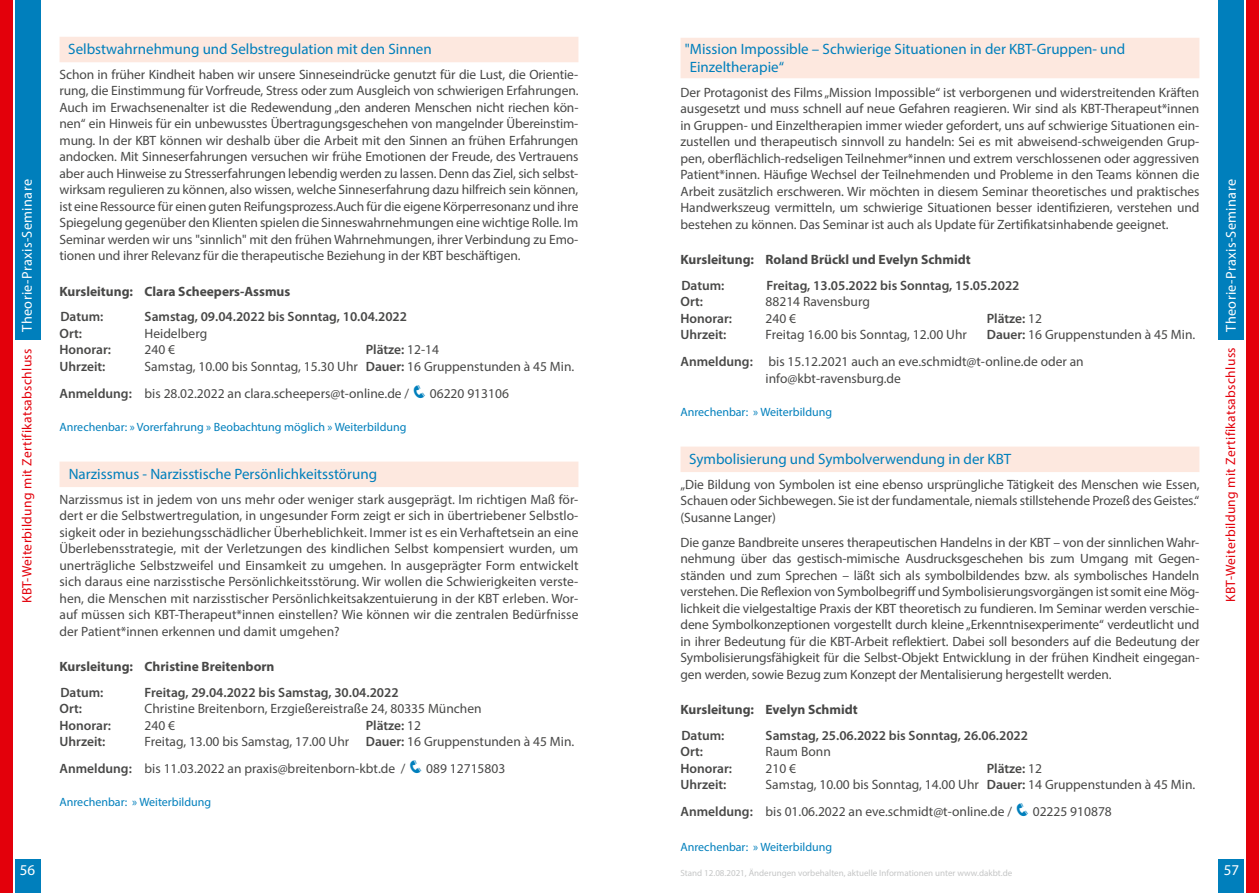
<style>
.page{position:relative;width:1259px;height:893px;background:#fff}
.page>*{position:absolute;margin:0;border:0;box-sizing:border-box;transform-origin:0 0}
.t1{font:15px/18px "Myriad Pro";color:#007fbc}
.t2{font:15px "Myriad Pro";color:#fff}
.t3{font:14.25px "Myriad Pro";letter-spacing:.025em;color:#fff}
.t4{font:13.5px/16.5px "Myriad Pro";color:#484847;text-align:justify}
.t5{font:600 13.5px "Myriad Pro";color:#484847}
.t6{font:700 13.5px "Myriad Pro";color:#484847}
.t7{font:13.5px "Myriad Pro";letter-spacing:.025em;color:#e3000b}
.t8{font:12px "Myriad Pro";color:#007fbc}
.t9{font:9px "Myriad Pro";color:#c5c6c6}
.s1{font-weight:400}
.s2{font-weight:600}
.s3{color:#007fbc}
</style>
<div class="page">
<div style="left:1218px;top:0;width:26px;height:340px;background:#007fbc"></div>
<div style="left:15px;top:0;width:25px;height:340px;background:#007fbc"></div>
<div style="left:1246px;top:859px;width:13px;height:34px;background:#e3000b"></div>
<div style="left:1246px;top:0;width:13px;height:859px;background:#e3000b"></div>
<div style="left:0;top:0;width:13px;height:893px;background:#e3000b"></div>
<div style="left:1218px;top:859px;width:26px;height:34px;background:#007fbc"></div>
<div style="left:15px;top:859px;width:25px;height:34px;background:#007fbc"></div>
<div style="left:680px;top:38px;width:519px;height:40px;background:#fde8df"></div>
<div style="left:680px;top:447px;width:519px;height:25px;background:#fde8df"></div>
<div style="left:60px;top:37px;width:518px;height:25px;background:#fde8df"></div>
<div style="left:60px;top:462px;width:518px;height:25px;background:#fde8df"></div>
<p class="t1" style="left:68px;top:40px;width:365px">Selbstwahrnehmung und Selbstregulation mit den Sinnen</p>
<p class="t4" style="left:60px;top:66px;width:520px">Schon in früher Kindheit haben wir unsere Sinneseindrücke genutzt für die Lust, die Orientie&shy;rung, die Einstimmung für Vorfreude, Stress oder zum Ausgleich von schwierigen Erfahrungen.<br>Auch im Erwachsenenalter ist die Redewendung „den anderen Menschen nicht riechen kön&shy;nen“ ein Hinweis für ein unbewusstes Übertragungsgeschehen von mangelnder Übereinstim&shy;mung. In der KBT können wir deshalb über die Arbeit mit den Sinnen an frühen Erfahrungen andocken. Mit Sinneserfahrungen versuchen wir frühe Emotionen der Freude, des Vertrauens aber auch Hinweise zu Stresserfahrungen lebendig werden zu lassen. Denn das Ziel, sich selbst&shy;wirksam regulieren zu können, also wissen, welche Sinneserfahrung dazu hilfreich sein können, ist eine Ressource für einen guten Reifungsprozess.Auch für die eigene Körperresonanz und ihre Spiegelung gegenüber den Klienten spielen die Sinneswahrnehmungen eine wichtige Rolle. Im Seminar werden wir uns "sinnlich" mit den frühen Wahrnehmungen, ihrer Verbindung zu Emo&shy;tionen und ihrer Relevanz für die therapeutische Beziehung in der KBT beschäftigen.</p>
<p class="t6" style="left:60px;top:282px;width:232px">Kursleitung: Clara Scheepers-Assmus</p>
<p class="t5" style="left:60px;top:308px;width:45px">Datum:</p>
<p class="t5" style="left:145px;top:308px;width:264px">Samstag, 09.04.2022 bis Sonntag, 10.04.2022</p>
<p class="t5" style="left:60px;top:325px;width:24px">Ort:</p>
<p class="t4" style="left:145px;top:325px;width:64px">Heidelberg</p>
<p class="t5" style="left:60px;top:341px;width:53px">Honorar:</p>
<p class="t4" style="left:145px;top:341px;width:32px">240 €</p>
<p class="t5" style="left:366px;top:341px;width:75px">Plätze: <span class="s1">12-14</span></p>
<p class="t5" style="left:60px;top:358px;width:47px">Uhrzeit:</p>
<p class="t1" style="left:689px;top:40px;width:437px;text-indent:-5px">"Mission Impossible – Schwierige Situationen in der KBT-Gruppen- und<br>Einzeltherapie“</p>
<p class="t4" style="left:680px;top:84px;width:520px">Der Protagonist des Films „Mission Impossible“ ist verborgenen und widerstreitenden Kräften ausgesetzt und muss schnell auf neue Gefahren reagieren. Wir sind als KBT-Therapeut*innen in Gruppen- und Einzeltherapien immer wieder gefordert, uns auf schwierige Situationen ein&shy;zustellen und therapeutisch sinnvoll zu handeln: Sei es mit abweisend-schweigenden Grup&shy;pen, oberflächlich-redseligen Teilnehmer*innen und extrem verschlossenen oder aggressiven Patient*innen. Häufige Wechsel der Teilnehmenden und Probleme in den Teams können die Arbeit zusätzlich erschweren. Wir möchten in diesem Seminar theoretisches und praktisches Handwerkszeug vermitteln, um schwierige Situationen besser identifizieren, verstehen und bestehen zu können. Das Seminar ist auch als Update für Zertifikatsinhabende geeignet.</p>
<p class="t6" style="left:680px;top:251px;width:292px">Kursleitung: Roland Brückl und Evelyn Schmidt</p>
<p class="t5" style="left:681px;top:277px;width:45px">Datum:</p>
<p class="t5" style="left:766px;top:277px;width:255px">Freitag, 13.05.2022 bis Sonntag, 15.05.2022</p>
<p class="t5" style="left:680px;top:293px;width:24px">Ort:</p>
<p class="t4" style="left:765px;top:293px;width:106px">88214 Ravensburg</p>
<p class="t5" style="left:680px;top:310px;width:53px">Honorar:</p>
<p class="t4" style="left:765px;top:310px;width:32px">240 €</p>
<p class="t5" style="left:986px;top:310px;width:57px">Plätze: <span class="s1">12</span></p>
<p class="t5" style="left:680px;top:326px;width:47px">Uhrzeit:</p>
<p class="t4" style="left:765px;top:326px;width:203px">Freitag 16.00 bis Sonntag, 12.00 Uhr</p>
<p class="t3" style="left:18px;top:332px;width:154px;rotate:-90deg">Theorie-Praxis-Seminare</p>
<p class="t3" style="left:1222px;top:332px;width:154px;rotate:-90deg">Theorie-Praxis-Seminare</p>
<p class="t7" style="left:19px;top:603px;width:256px;rotate:-90deg">KBT-Weiterbildung mit Zertifikatsabschluss</p>
<p class="t7" style="left:1222px;top:602px;width:256px;rotate:-90deg">KBT-Weiterbildung mit Zertifikatsabschluss</p>
<p class="t4" style="left:680px;top:321px;width:516px;line-height:27px;text-indent:306px"><span class="s2">Dauer:</span> 16 Gruppenstunden à 45 Min.<br><span class="s2">Anmeldung:</span> bis 15.12.2021 auch an eve.schmidt@t-online.de oder an</p>
<p class="t4" style="left:765px;top:370px;width:137px">info@kbt-ravensburg.de</p>
<p class="t8" style="left:680px;top:404px;width:153px">Anrechenbar: » Weiterbildung</p>
<p class="t1" style="left:689px;top:449px;width:323px">Symbolisierung und Symbolverwendung in der KBT</p>
<p class="t4" style="left:680px;top:476px;width:520px">„Die Bildung von Symbolen ist eine ebenso ursprüngliche Tätigkeit des Menschen wie Essen, Schauen oder Sichbewegen. Sie ist der fundamentale, niemals stillstehende Prozeß des Geistes.“ (Susanne Langer)</p>
<p class="t4" style="left:680px;top:534px;width:520px">Die ganze Bandbreite unseres therapeutischen Handelns in der KBT – von der sinnlichen Wahr&shy;nehmung über das gestisch-mimische Ausdrucksgeschehen bis zum Umgang mit Gegen&shy;ständen und zum Sprechen – läßt sich als symbolbildendes bzw. als symbolisches Handeln verstehen. Die Reflexion von Symbolbegriff und Symbolisierungsvorgängen ist somit eine Mög&shy;lichkeit die vielgestaltige Praxis der KBT theoretisch zu fundieren. Im Seminar werden verschie&shy;dene Symbolkonzeptionen vorgestellt durch kleine „Erkenntnisexperimente“ verdeutlicht und in ihrer Bedeutung für die KBT-Arbeit reflektiert. Dabei soll besonders auf die Bedeutung der Symbolisierungsfähigkeit für die Selbst-Objekt Entwicklung in der frühen Kindheit eingegan&shy;gen werden, sowie Bezug zum Konzept der Mentalisierung hergestellt werden.</p>
<p class="t6" style="left:680px;top:701px;width:179px">Kursleitung: Evelyn Schmidt</p>
<p class="t5" style="left:681px;top:726px;width:45px">Datum:</p>
<p class="t5" style="left:765px;top:726px;width:264px">Samstag, 25.06.2022 bis Sonntag, 26.06.2022</p>
<p class="t5" style="left:680px;top:743px;width:24px">Ort:</p>
<p class="t4" style="left:765px;top:743px;width:67px">Raum Bonn</p>
<p class="t5" style="left:680px;top:759px;width:53px">Honorar:</p>
<p class="t4" style="left:765px;top:760px;width:32px">210 €</p>
<p class="t5" style="left:986px;top:759px;width:57px">Plätze: <span class="s1">12</span></p>
<p class="t5" style="left:680px;top:776px;width:47px">Uhrzeit:</p>
<p class="t4" style="left:60px;top:353px;width:516px;line-height:27px;text-indent:85px">Samstag, 10.00 bis Sonntag, 15.30 Uhr <span class="s2">Dauer:</span> 16 Gruppenstunden à 45 Min.<br><span class="s2">Anmeldung:</span> bis 28.02.2022 an clara.scheepers@t-online.de / <span class="s3">❑</span> 06220 913106</p>
<p class="t8" style="left:60px;top:419px;width:348px">Anrechenbar: » Vorerfahrung » Beobachtung möglich » Weiterbildung</p>
<p class="t1" style="left:69px;top:464px;width:310px">Narzissmus - Narzisstische Persönlichkeitsstörung</p>
<p class="t4" style="left:60px;top:491px;width:520px">Narzissmus ist in jedem von uns mehr oder weniger stark ausgeprägt. Im richtigen Maß för&shy;dert er die Selbstwertregulation, in ungesunder Form zeigt er sich in übertriebener Selbstlo&shy;sigkeit oder in beziehungsschädlicher Überheblichkeit. Immer ist es ein Verhaftetsein an eine Überlebensstrategie, mit der Verletzungen des kindlichen Selbst kompensiert wurden, um unerträgliche Selbstzweifel und Einsamkeit zu umgehen. In ausgeprägter Form entwickelt sich daraus eine narzisstische Persönlichkeitsstörung. Wir wollen die Schwierigkeiten verste&shy;hen, die Menschen mit narzisstischer Persönlichkeitsakzentuierung in der KBT erleben. Wor&shy;auf müssen sich KBT-Therapeut*innen einstellen? Wie können wir die zentralen Bedürfnisse der Patient*innen erkennen und damit umgehen?</p>
<p class="t6" style="left:60px;top:658px;width:216px">Kursleitung: Christine Breitenborn</p>
<p class="t5" style="left:60px;top:683px;width:45px">Datum:</p>
<p class="t5" style="left:145px;top:683px;width:255px">Freitag, 29.04.2022 bis Samstag, 30.04.2022</p>
<p class="t5" style="left:60px;top:700px;width:24px">Ort:</p>
<p class="t4" style="left:145px;top:700px;width:338px">Christine Breitenborn, Erzgießereistraße 24, 80335 München</p>
<p class="t5" style="left:60px;top:716px;width:53px">Honorar:</p>
<p class="t4" style="left:145px;top:717px;width:32px">240 €</p>
<p class="t5" style="left:366px;top:716px;width:57px">Plätze: <span class="s1">12</span></p>
<p class="t5" style="left:60px;top:733px;width:47px">Uhrzeit:</p>
<p class="t4" style="left:60px;top:728px;width:516px;line-height:27px;text-indent:85px">Freitag, 13.00 bis Samstag, 17.00 Uhr <span class="s2">Dauer:</span> 16 Gruppenstunden à 45 Min.<br><span class="s2">Anmeldung:</span> bis 11.03.2022 an praxis@breitenborn-kbt.de / <span class="s3">❑</span> 089 12715803</p>
<p class="t8" style="left:60px;top:795px;width:153px">Anrechenbar: » Weiterbildung</p>
<p class="t4" style="left:680px;top:771px;width:516px;line-height:27px;text-indent:85px">Samstag, 10.00 bis Sonntag, 14.00 Uhr <span class="s2">Dauer:</span> 14 Gruppenstunden à 45 Min.<br><span class="s2">Anmeldung:</span> bis 01.06.2022 an eve.schmidt@t-online.de / <span class="s3">❑</span> 02225 910878</p>
<p class="t8" style="left:680px;top:839px;width:153px">Anrechenbar: » Weiterbildung</p>
<p class="t2" style="left:20px;top:861px;width:17px">56</p>
<p class="t9" style="left:680px;top:868px;width:333px">Stand 12.08.2021, Änderungen vorbehalten, aktuelle Informationen unter www.dakbt.de</p>
<p class="t2" style="left:1223px;top:861px;width:17px">57</p>
</div>
